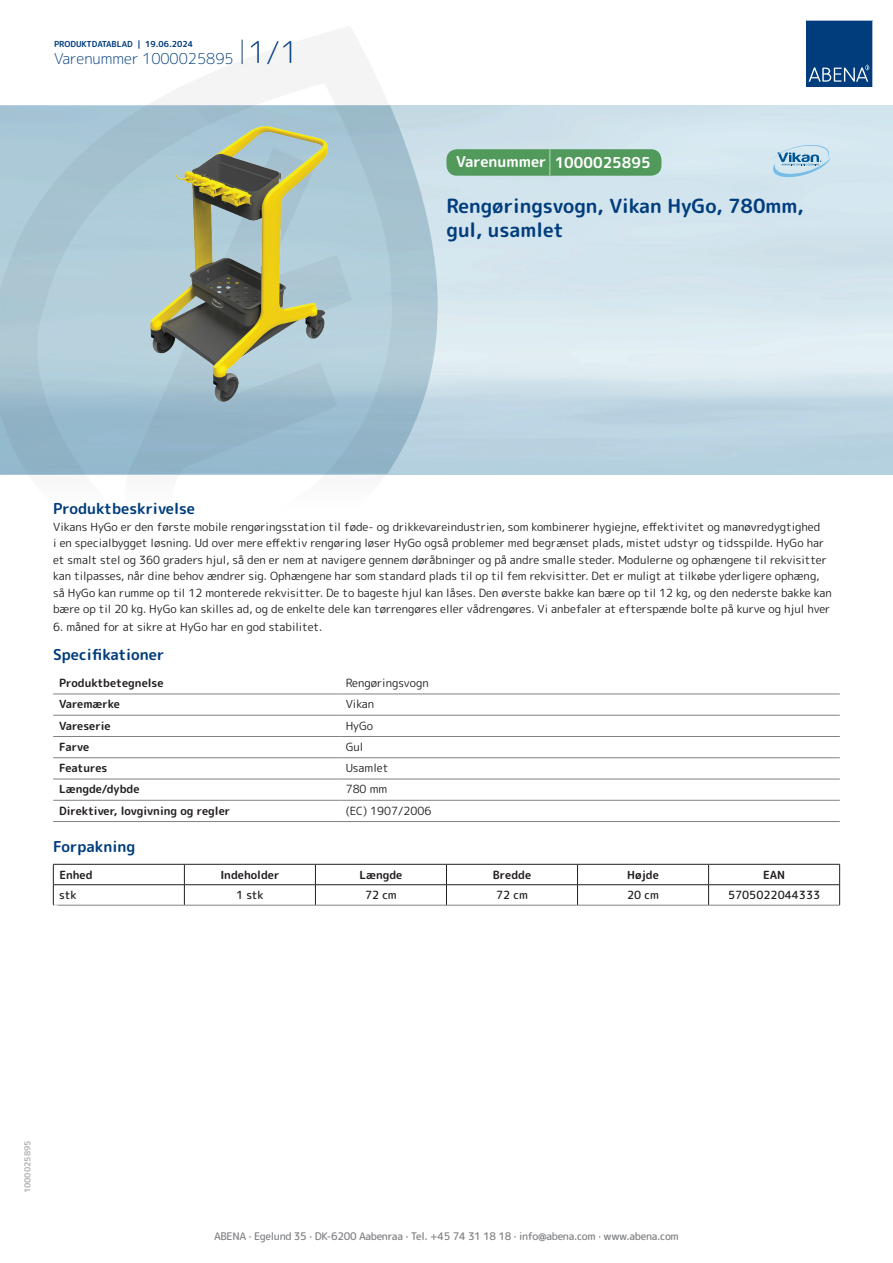
<style>
.page{position:relative;width:893px;height:1263px;background:#fff}
.page>*{position:absolute;margin:0;border:0;box-sizing:border-box;transform-origin:0 0}
.t1{font:700 19.5px/24px "Rounded Mplus 1 c";color:#013d7d}
.t2{font:700 15px "Rounded Mplus 1 c";color:#013d7d}
.t3{font:300 15px "Rounded Mplus 1 c";color:#013d7d}
.t4{font:700 15px "Rounded Mplus 1 c";color:#fff}
.t5{font:11.25px/16.5px "Rounded Mplus 1 c";color:#231f20}
.t6{font:700 11.25px "Rounded Mplus 1 c";color:#231f20}
.t7{font:500 11.25px "Rounded Mplus 1 c";color:#231f20}
.t8{font:500 10.5px "Rounded Mplus 1 c";letter-spacing:-.03em;color:#808285}
.t9{font:700 10.5px "Rounded Mplus 1 c";color:#fff}
.t10{font:700 8.25px "Rounded Mplus 1 c";color:#013d7d}
.t11{font:700 8.25px "Rounded Mplus 1 c";color:#b2b3b7}
.s1{font-size:30px}
.s2{font-size:25.5px}
</style>
<div class="page">
<svg style="left:0;top:26px;width:439px;height:449px"></svg>
<svg style="left:0;top:106px;width:438px;height:368px;background:#a7c4d3"></svg>
<svg style="left:242px;top:40px;width:1px;height:24px"></svg>
<svg style="left:806px;top:20px;width:67px;height:67px;background:#144b86"></svg>
<img style="left:150px;top:127px;width:178px;height:275px">
<hr style="left:53px;top:694px;width:287px;height:1px;background:#808285">
<hr style="left:340px;top:694px;width:500px;height:1px;background:#808285">
<hr style="left:53px;top:715px;width:287px;height:1px;background:#808285">
<hr style="left:340px;top:715px;width:500px;height:1px;background:#808285">
<hr style="left:53px;top:736px;width:287px;height:1px;background:#808285">
<hr style="left:340px;top:736px;width:500px;height:1px;background:#808285">
<hr style="left:53px;top:757px;width:287px;height:1px;background:#808285">
<hr style="left:340px;top:757px;width:500px;height:1px;background:#808285">
<hr style="left:53px;top:779px;width:287px;height:1px;background:#808285">
<hr style="left:340px;top:779px;width:500px;height:1px;background:#808285">
<hr style="left:53px;top:800px;width:287px;height:1px;background:#808285">
<hr style="left:340px;top:800px;width:500px;height:1px;background:#808285">
<hr style="left:53px;top:821px;width:287px;height:1px;background:#808285">
<hr style="left:340px;top:821px;width:500px;height:1px;background:#808285">
<hr style="left:53px;top:864px;width:131px;height:1px;background:#231f20">
<hr style="left:184px;top:864px;width:131px;height:1px;background:#231f20">
<hr style="left:315px;top:864px;width:131px;height:1px;background:#231f20">
<hr style="left:446px;top:864px;width:131px;height:1px;background:#231f20">
<hr style="left:577px;top:864px;width:132px;height:1px;background:#231f20">
<hr style="left:709px;top:864px;width:131px;height:1px;background:#231f20">
<hr style="left:53px;top:884px;width:131px;height:1px;background:#231f20">
<svg style="left:53px;top:864px;width:1px;height:41px"></svg>
<hr style="left:184px;top:884px;width:131px;height:1px;background:#231f20">
<svg style="left:184px;top:864px;width:1px;height:41px"></svg>
<hr style="left:315px;top:884px;width:131px;height:1px;background:#231f20">
<svg style="left:315px;top:864px;width:1px;height:41px"></svg>
<hr style="left:446px;top:884px;width:131px;height:1px;background:#231f20">
<svg style="left:446px;top:864px;width:1px;height:41px"></svg>
<hr style="left:577px;top:884px;width:132px;height:1px;background:#231f20">
<svg style="left:577px;top:864px;width:1px;height:41px"></svg>
<hr style="left:709px;top:884px;width:131px;height:1px;background:#231f20">
<svg style="left:708px;top:864px;width:1px;height:41px"></svg>
<svg style="left:839px;top:864px;width:1px;height:41px"></svg>
<hr style="left:53px;top:905px;width:131px;height:1px;background:#808285">
<hr style="left:184px;top:905px;width:131px;height:1px;background:#808285">
<hr style="left:315px;top:905px;width:131px;height:1px;background:#808285">
<hr style="left:446px;top:905px;width:131px;height:1px;background:#808285">
<hr style="left:577px;top:905px;width:132px;height:1px;background:#808285">
<hr style="left:709px;top:905px;width:131px;height:1px;background:#808285">
<div style="left:446px;top:149px;width:215px;height:27px;background:#52995c;border-radius:10px"></div>
<svg style="left:772px;top:145px;width:59px;height:32px;background:#b1d1e4"></svg>
<p class="t10" style="left:54px;top:38px;width:141px">PRODUKTDATABLAD | 19.06.2024</p>
<h2 class="t3" style="left:54px;top:48px;width:246px">Varenummer 1000025895 <span class="s1">1/1</span></h2>
<h2 class="t4" style="left:456px;top:152px;width:196px">Varenummer <span class="s2">|</span> 1000025895</h2>
<h1 class="t1" style="left:446px;top:194px;width:359px">Rengøringsvogn, Vikan HyGo, 780mm, gul, usamlet</h1>
<h2 class="t2" style="left:53px;top:498px;width:143px">Produktbeskrivelse</h2>
<p class="t5" style="left:53px;top:518px;width:780px">Vikans HyGo er den første mobile rengøringsstation til føde- og drikkevareindustrien, som kombinerer hygiejne, effektivitet og manøvredygtighed<br>i en specialbygget løsning. Ud over mere effektiv rengøring løser HyGo også problemer med begrænset plads, mistet udstyr og tidsspilde. HyGo har et smalt stel og 360 graders hjul, så den er nem at navigere gennem døråbninger og på andre smalle steder. Modulerne og ophængene til rekvisitter kan tilpasses, når dine behov ændrer sig. Ophængene har som standard plads til op til fem rekvisitter. Det er muligt at tilkøbe yderligere ophæng, så HyGo kan rumme op til 12 monterede rekvisitter. De to bageste hjul kan låses. Den øverste bakke kan bære op til 12 kg, og den nederste bakke kan bære op til 20 kg. HyGo kan skilles ad, og de enkelte dele kan tørrengøres eller vådrengøres. Vi anbefaler at efterspænde bolte på kurve og hjul hver</p>
<p class="t5" style="left:53px;top:619px;width:271px">6. måned for at sikre at HyGo har en god stabilitet.</p>
<h2 class="t2" style="left:53px;top:644px;width:113px">Specifikationer</h2>
<p class="t6" style="left:59px;top:675px;width:106px">Produktbetegnelse</p>
<p class="t5" style="left:346px;top:675px;width:85px">Rengøringsvogn</p>
<p class="t6" style="left:59px;top:696px;width:62px">Varemærke</p>
<p class="t5" style="left:346px;top:696px;width:30px">Vikan</p>
<p class="t6" style="left:59px;top:717px;width:53px">Vareserie</p>
<p class="t5" style="left:346px;top:717px;width:29px">HyGo</p>
<p class="t6" style="left:59px;top:739px;width:32px">Farve</p>
<p class="t5" style="left:346px;top:738px;width:19px">Gul</p>
<p class="t6" style="left:59px;top:760px;width:50px">Features</p>
<p class="t5" style="left:346px;top:760px;width:44px">Usamlet</p>
<p class="t6" style="left:59px;top:781px;width:82px">Længde/dybde</p>
<p class="t5" style="left:346px;top:781px;width:43px">780 mm</p>
<p class="t6" style="left:59px;top:803px;width:173px">Direktiver, lovgivning og regler</p>
<p class="t5" style="left:346px;top:802px;width:87px">(EC) 1907/2006</p>
<h2 class="t2" style="left:53px;top:836px;width:84px">Forpakning</h2>
<p class="t6" style="left:59px;top:867px;width:35px">Enhed</p>
<p class="t6" style="left:220px;top:867px;width:61px">Indeholder</p>
<p class="t6" style="left:359px;top:867px;width:44px">Længde</p>
<p class="t6" style="left:493px;top:867px;width:40px">Bredde</p>
<p class="t6" style="left:627px;top:867px;width:33px">Højde</p>
<p class="t6" style="left:763px;top:867px;width:24px">EAN</p>
<p class="t7" style="left:59px;top:887px;width:19px">stk</p>
<p class="t7" style="left:236px;top:887px;width:29px">1 stk</p>
<p class="t7" style="left:365px;top:887px;width:33px">72 cm</p>
<p class="t7" style="left:496px;top:887px;width:33px">72 cm</p>
<p class="t7" style="left:627px;top:887px;width:33px">20 cm</p>
<p class="t7" style="left:728px;top:887px;width:94px">5705022044333</p>
<p class="t9" style="left:53px;top:900px;width:7px">*</p>
<p class="t11" style="left:22px;top:1193px;width:54px;rotate:-90deg">1000025895</p>
<p class="t8" style="left:214px;top:1229px;width:466px">ABENA · Egelund 35 · DK-6200 Aabenraa · Tel. +45 74 31 18 18 · info@abena.com · www.abena.com</p>
</div>
